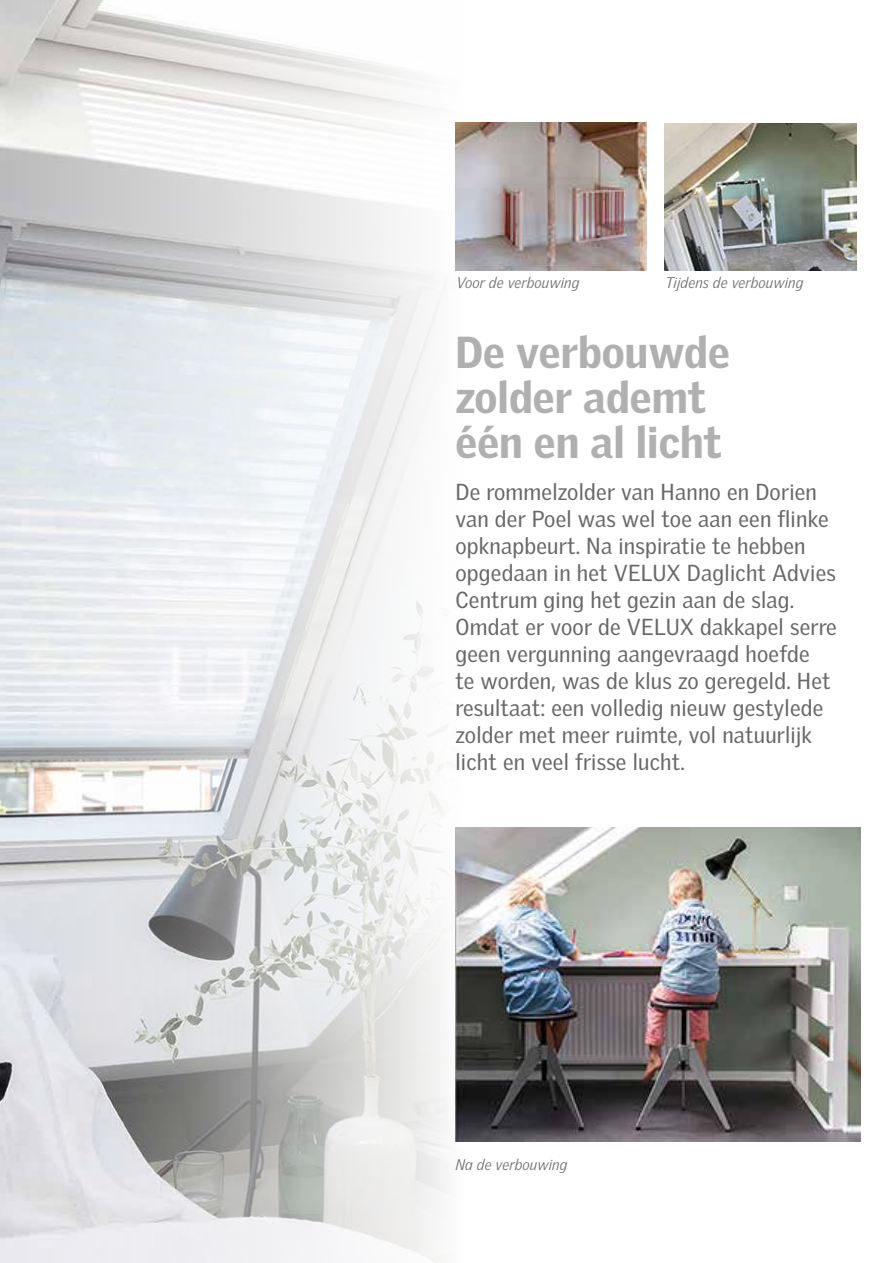
<style>
.page{position:relative;width:893px;height:1263px;background:#fff}
.page>*{position:absolute;margin:0;border:0;box-sizing:border-box;transform-origin:0 0}
.t1{font:900 43.5px/45px "Velux Gothic";color:#b0b0b0}
.t2{font:22.5px/27px "Velux Gothic";letter-spacing:.01em;color:#686868}
.t3{font:italic 300 15px "Velux Gothic";letter-spacing:.01em;color:#686868}
</style>
<div class="page">
<img style="left:0;top:0;width:463px;height:1263px">
<img style="left:455px;top:122px;width:192px;height:148px">
<img style="left:665px;top:123px;width:191px;height:147px">
<img style="left:456px;top:827px;width:404px;height:315px">
<p class="t3" style="left:456px;top:274px;width:125px">Voor de verbouwing</p>
<p class="t3" style="left:665px;top:274px;width:139px">Tijdens de verbouwing</p>
<h1 class="t1" style="left:455px;top:329px;width:276px">De verbouwde zolder ademt één en al licht</h1>
<p class="t2" style="left:455px;top:478px;width:383px">De rommelzolder van Hanno en Dorien van der Poel was wel toe aan een flinke opknapbeurt. Na inspiratie te hebben opgedaan in het VELUX Daglicht Advies Centrum ging het gezin aan de slag.<br>Omdat er voor de VELUX dakkapel serre geen vergunning aangevraagd hoefde<br>te worden, was de klus zo geregeld. Het resultaat: een volledig nieuw gestylede zolder met meer ruimte, vol natuurlijk licht en veel frisse lucht.</p>
<p class="t3" style="left:455px;top:1156px;width:113px">Na de verbouwing</p>
</div>
